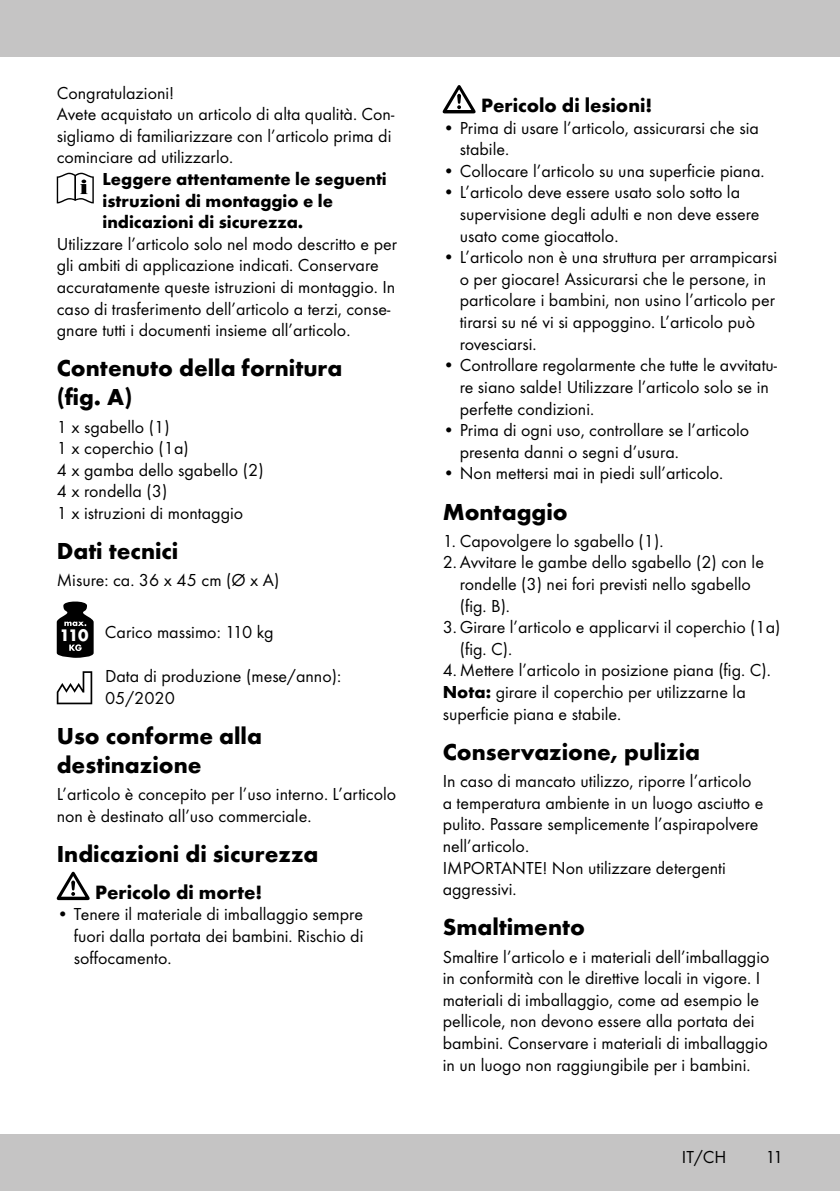
<style>
.page{position:relative;width:840px;height:1191px;background:#fff}
.page>*{position:absolute;margin:0;border:0;box-sizing:border-box;transform-origin:0 0}
.t1{font:700 24px/28.8px "Futura TOT";color:#000}
.t2{font:700 20px "Futura TOT";color:#000}
.t3{font:18px/21.6px "Futura TOT Boo";color:#000}
.t4{font:700 18px/21.6px "Futura TOT";color:#000}
.s1{font-family:"Futura TOT";font-weight:700}
</style>
<div class="page">
<div style="left:0;top:1134px;width:839px;height:57px;background:#c5c4c4"></div>
<div style="left:0;top:0;width:839px;height:57px;background:#c5c4c4"></div>
<svg style="left:57px;top:173px;width:37px;height:30px"></svg>
<svg style="left:57px;top:601px;width:37px;height:57px"></svg>
<svg style="left:57px;top:671px;width:35px;height:33px"></svg>
<svg style="left:57px;top:871px;width:33px;height:29px"></svg>
<svg style="left:442px;top:85px;width:33px;height:28px"></svg>
<p class="t3" style="left:57px;top:82px;width:339px">Congratulazioni!<br>Avete acquistato un articolo di alta qualità. Con&shy;sigliamo di familiarizzare con l’articolo prima di cominciare ad utilizzarlo.</p>
<p class="t4" style="left:102px;top:168px;width:285px">Leggere attentamente le seguenti istruzioni di montaggio e le indicazioni di sicurezza.</p>
<p class="t3" style="left:57px;top:233px;width:341px">Utilizzare l’articolo solo nel modo descritto e per gli ambiti di applicazione indicati. Conservare accuratamente queste istruzioni di montaggio. In caso di trasferimento dell’articolo a terzi, conse&shy;gnare tutti i documenti insieme all’articolo.</p>
<h1 class="t1" style="left:57px;top:353px;width:287px">Contenuto della fornitura (fig. A)</h1>
<p class="t3" style="left:57px;top:415px;width:208px">1 x sgabello (1)<br>1 x coperchio (1a)<br>4 x gamba dello sgabello (2)<br>4 x rondella (3)<br>1 x istruzioni di montaggio</p>
<h1 class="t1" style="left:57px;top:536px;width:123px">Dati tecnici</h1>
<p class="t3" style="left:57px;top:569px;width:224px">Misure: ca. 36 x 45 cm (Ø x A)</p>
<p class="t3" style="left:60px;top:621px;width:215px"><sub>110</sub> Carico massimo: 110 kg</p>
<p class="t3" style="left:105px;top:665px;width:237px">Data di produzione (mese/anno):<br>05/2020</p>
<h1 class="t1" style="left:57px;top:721px;width:207px">Uso conforme alla destinazione</h1>
<p class="t3" style="left:57px;top:783px;width:341px">L’articolo è concepito per l’uso interno. L’articolo non è destinato all’uso commerciale.</p>
<h1 class="t1" style="left:57px;top:839px;width:263px">Indicazioni di sicurezza</h1>
<p class="t2" style="left:95px;top:879px;width:168px">Pericolo di morte!</p>
<p class="t3" style="left:74px;top:903px;width:291px;text-align:justify;text-indent:-17px">• Tenere il materiale di imballaggio sempre fuori dalla portata dei bambini. Rischio di soffocamento.</p>
<p class="t2" style="left:481px;top:93px;width:172px">Pericolo di lesioni!</p>
<p class="t3" style="left:459px;top:117px;width:300px;text-indent:-17px">• Prima di usare l’articolo, assicurarsi che sia stabile.</p>
<p class="t3" style="left:442px;top:160px;width:323px">• Collocare l’articolo su una superficie piana.</p>
<p class="t3" style="left:459px;top:181px;width:301px;text-indent:-17px">• L’articolo deve essere usato solo sotto la supervisione degli adulti e non deve essere usato come giocattolo.</p>
<p class="t3" style="left:459px;top:246px;width:319px;text-indent:-17px">• L’articolo non è una struttura per arrampicarsi o per giocare! Assicurarsi che le persone, in particolare i bambini, non usino l’articolo per tirarsi su né vi si appoggino. L’articolo può rovesciarsi.</p>
<p class="t3" style="left:459px;top:354px;width:319px;text-indent:-17px">• Controllare regolarmente che tutte le avvitatu&shy;re siano salde! Utilizzare l’articolo solo se in perfette condizioni.</p>
<p class="t3" style="left:459px;top:419px;width:291px;text-indent:-17px">• Prima di ogni uso, controllare se l’articolo presenta danni o segni d’usura.</p>
<p class="t3" style="left:442px;top:462px;width:282px">• Non mettersi mai in piedi sull’articolo.</p>
<h1 class="t1" style="left:442px;top:496px;width:126px">Montaggio</h1>
<p class="t3" style="left:442px;top:530px;width:222px">1. Capovolgere lo sgabello (1).</p>
<p class="t3" style="left:442px;top:551px;width:322px">2.Avvitare le gambe dello sgabello (2) con le</p>
<p class="t3" style="left:459px;top:573px;width:292px">rondelle (3) nei fori previsti nello sgabello</p>
<p class="t3" style="left:459px;top:594px;width:52px">(fig. B).</p>
<p class="t3" style="left:442px;top:616px;width:339px">3.Girare l’articolo e applicarvi il coperchio (1a)</p>
<p class="t3" style="left:459px;top:638px;width:54px">(fig. C).</p>
<p class="t3" style="left:442px;top:659px;width:329px">4. Mettere l’articolo in posizione piana (fig. C).<br><span class="s1">Nota:</span> girare il coperchio per utilizzarne la superficie piana e stabile.</p>
<h1 class="t1" style="left:442px;top:737px;width:259px">Conservazione, pulizia</h1>
<p class="t3" style="left:442px;top:770px;width:322px">In caso di mancato utilizzo, riporre l’articolo a temperatura ambiente in un luogo asciutto e pulito. Passare semplicemente l’aspirapolvere nell’articolo.<br>IMPORTANTE! Non utilizzare detergenti aggressivi.</p>
<h1 class="t1" style="left:442px;top:912px;width:144px">Smaltimento</h1>
<p class="t3" style="left:442px;top:945px;width:328px">Smaltire l’articolo e i materiali dell’imballaggio in conformità con le direttive locali in vigore. I materiali di imballaggio, come ad esempio le pellicole, non devono essere alla portata dei bambini. Conservare i materiali di imballaggio in un luogo non raggiungibile per i bambini.</p>
<p class="t3" style="left:681px;top:1146px;width:46px">IT/CH</p>
<p class="t3" style="left:764px;top:1146px;width:19px">11</p>
</div>
